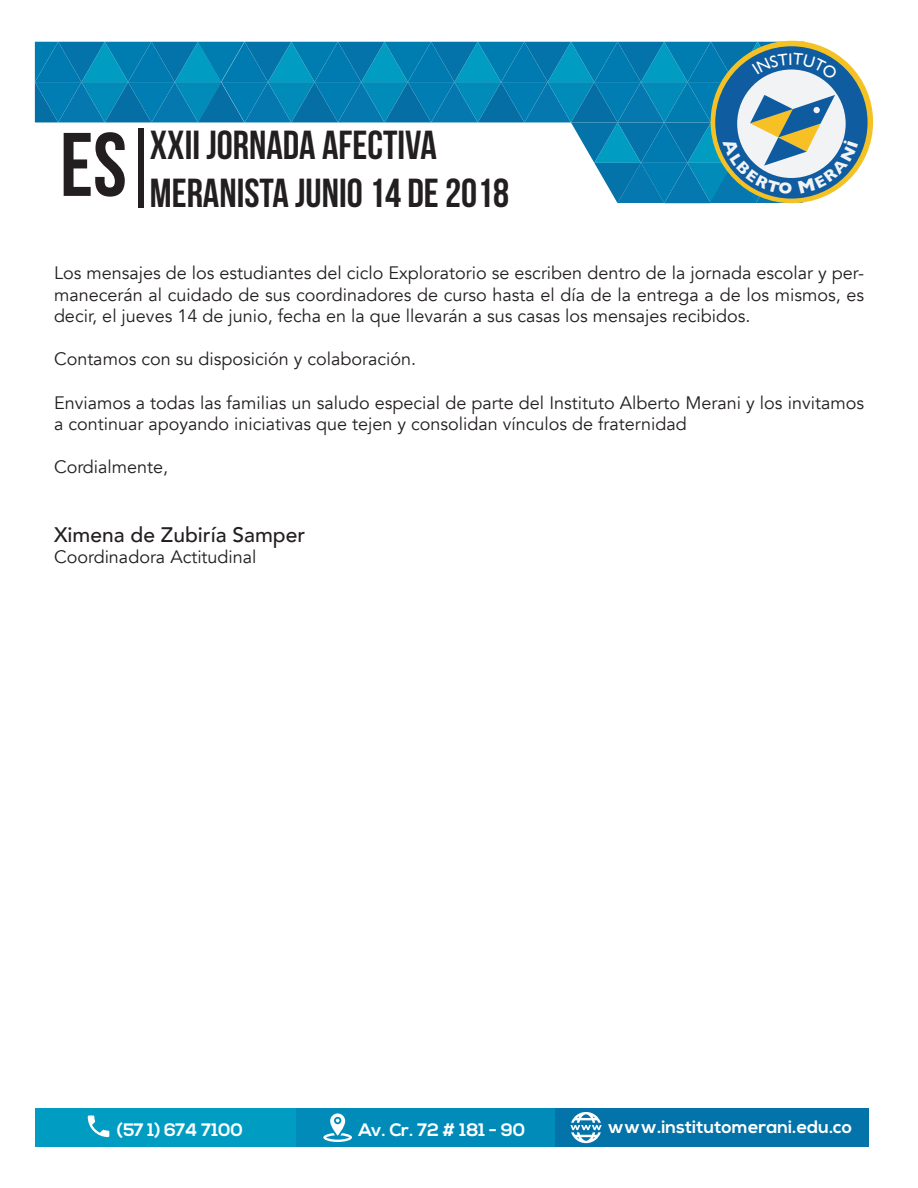
<style>
.page{position:relative;width:918px;height:1188px;background:#fff}
.page>*{position:absolute;margin:0;border:0;box-sizing:border-box;transform-origin:0 0}
.t1{font:90px "Bebas Neue";color:#231f20}
.t2{font:40.5px "Bebas Neue";color:#231f20}
.t3{font:500 21px "Avenir";color:#231f20}
.t4{font:18px/21.6px "Avenir";color:#231f20;text-align:justify}
.t5{font:700 18px "Nexa";color:#fff}
</style>
<div class="page">
<div style="left:715px;top:46px;width:153px;height:153px;background:#0f5da0;border-radius:50%"></div>
<div style="left:295px;top:1108px;width:261px;height:39px;background:#008bb8"></div>
<div style="left:35px;top:1108px;width:260px;height:39px;background:#009cc2"></div>
<div style="left:556px;top:1108px;width:313px;height:39px;background:#0473a9"></div>
<svg style="left:88px;top:1115px;width:21px;height:22px"></svg>
<svg style="left:323px;top:1113px;width:29px;height:29px"></svg>
<svg style="left:571px;top:1112px;width:31px;height:31px"></svg>
<div style="left:138px;top:128px;width:6px;height:80px;background:#231f20"></div>
<svg style="left:35px;top:42px;width:823px;height:161px"></svg>
<p class="t1" style="left:60px;top:115px;width:68px">ES</p>
<p class="t2" style="left:150px;top:123px;width:289px">XXII JORNADA AFECTIVA</p>
<p class="t2" style="left:150px;top:171px;width:361px">MERANISTA JUNIO 14 DE 2018</p>
<p class="t4" style="left:54px;top:262px;width:812px">Los mensajes de los estudiantes del ciclo Exploratorio se escriben dentro de la jornada escolar y per&shy;manecerán al cuidado de sus coordinadores de curso hasta el día de la entrega a de los mismos, es decir, el jueves 14 de junio, fecha en la que llevarán a sus casas los mensajes recibidos.</p>
<p class="t4" style="left:54px;top:349px;width:364px">Contamos con su disposición y colaboración.</p>
<p class="t4" style="left:54px;top:392px;width:812px">Enviamos a todas las familias un saludo especial de parte del Instituto Alberto Merani y los invitamos a continuar apoyando iniciativas que tejen y consolidan vínculos de fraternidad</p>
<p class="t4" style="left:54px;top:457px;width:116px">Cordialmente,</p>
<p class="t3" style="left:54px;top:516px;width:253px">Ximena de Zubiría Samper</p>
<p class="t4" style="left:54px;top:547px;width:204px">Coordinadora Actitudinal</p>
<p class="t5" style="left:117px;top:1119px;width:128px">(57 1) 674 7100</p>
<p class="t5" style="left:359px;top:1119px;width:168px">Av. Cr. 72 # 181 - 90</p>
<p class="t5" style="left:608px;top:1116px;width:246px">www.institutomerani.edu.co</p>
</div>
